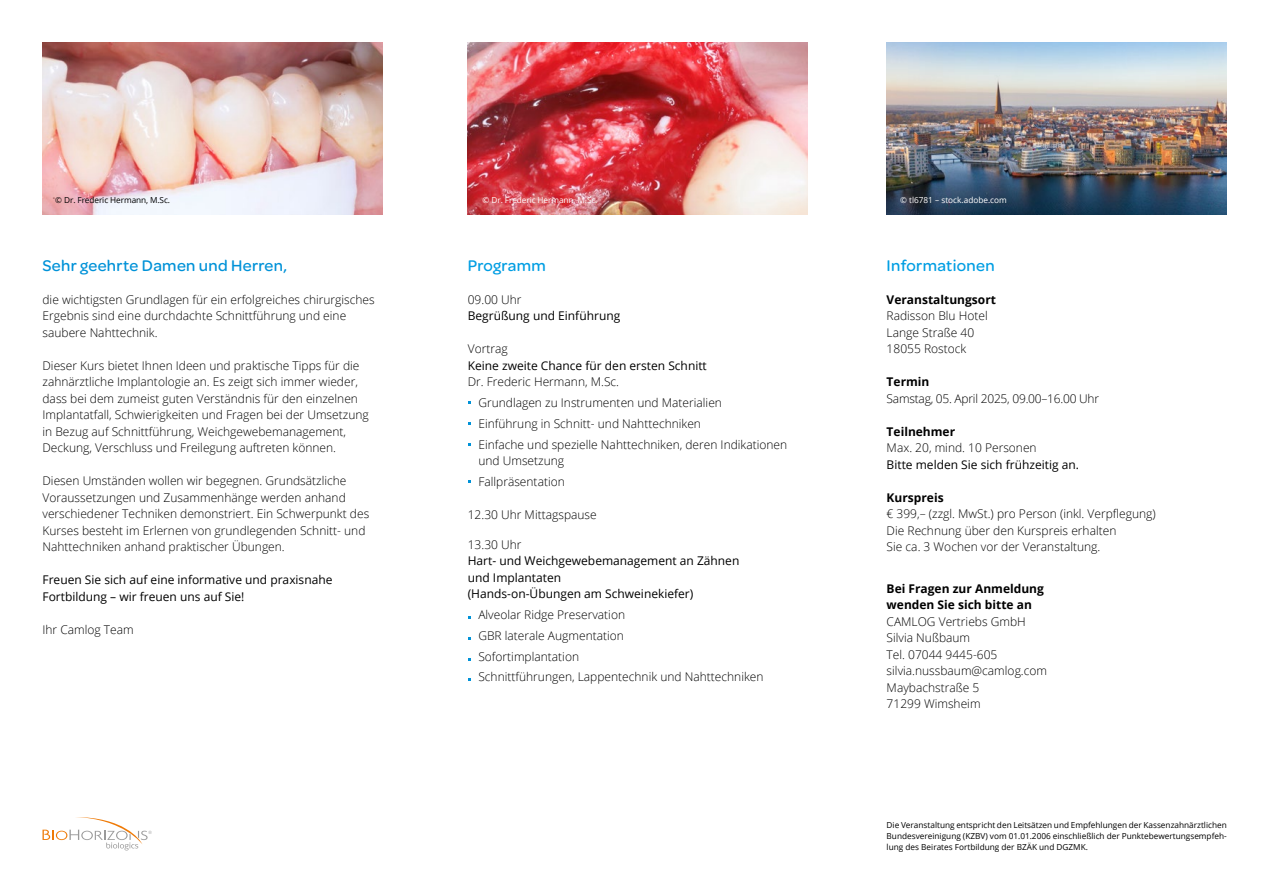
<style>
.page{position:relative;width:1263px;height:893px;background:#fff}
.page>*{position:absolute;margin:0;border:0;box-sizing:border-box;transform-origin:0 0}
.t1{font:500 16.5px "Omnes";letter-spacing:.02em;color:#0092d8}
.t2{font:500 16.5px "Omnes";letter-spacing:.02em;color:#009ee3}
.t3{font:300 12px/16.5px "Open Sans";color:#000}
.t4{font:12px/16.5px "Open Sans";color:#000}
.t5{font:700 12px/16.5px "Open Sans";color:#000}
.t6{font:300 12px "Open Sans";letter-spacing:-.02em;color:#000}
.t7{font:8.25px/11.2px "Open Sans";color:#000;text-align:justify}
.t8{font:8.25px "Open Sans";letter-spacing:-.005em;color:#fff}
</style>
<div class="page">
<img style="left:43px;top:43px;width:340px;height:172px">
<img style="left:468px;top:43px;width:340px;height:172px">
<svg style="left:43px;top:817px;width:109px;height:33px"></svg>
<img style="left:887px;top:43px;width:340px;height:172px">
<p class="t7" style="left:55px;top:194px;width:116px">© Dr. Frederic Hermann, M.Sc.</p>
<p class="t8" style="left:483px;top:195px;width:116px">© Dr. Frederic Hermann, M.Sc.</p>
<h1 class="t1" style="left:43px;top:254px;width:246px">Sehr geehrte Damen und Herren,</h1>
<p class="t3" style="left:43px;top:291px;width:334px">die wichtigsten Grundlagen für ein erfolgreiches chirurgisches<br>Ergebnis sind eine durchdachte Schnittführung und eine saubere Nahttechnik.</p>
<p class="t3" style="left:43px;top:357px;width:328px">Dieser Kurs bietet Ihnen Ideen und praktische Tipps für die zahnärztliche Implantologie an. Es zeigt sich immer wieder, dass bei dem zumeist guten Verständnis für den einzelnen Implantatfall, Schwierigkeiten und Fragen bei der Umsetzung in Bezug auf Schnittführung, Weichgewebemanagement, Deckung, Verschluss und Freilegung auftreten können.</p>
<p class="t3" style="left:43px;top:472px;width:328px">Diesen Umständen wollen wir begegnen. Grundsätzliche Voraussetzungen und Zusammenhänge werden anhand verschiedener Techniken demonstriert. Ein Schwerpunkt des Kurses besteht im Erlernen von grundlegenden Schnitt- und Nahttechniken anhand praktischer Übungen.</p>
<p class="t4" style="left:43px;top:571px;width:291px">Freuen Sie sich auf eine informative und praxisnahe<br>Fortbildung – wir freuen uns auf Sie!</p>
<p class="t3" style="left:43px;top:621px;width:93px">Ihr Camlog Team</p>
<h1 class="t2" style="left:468px;top:254px;width:80px">Programm</h1>
<p class="t3" style="left:468px;top:291px;width:55px">09.00 Uhr</p>
<p class="t4" style="left:468px;top:307px;width:154px">Begrüßung und Einführung</p>
<p class="t3" style="left:468px;top:340px;width:41px">Vortrag</p>
<p class="t4" style="left:468px;top:357px;width:241px">Keine zweite Chance für den ersten Schnitt</p>
<p class="t3" style="left:478px;top:371px;width:310px;line-height:20.7px;text-indent:-11px">Dr. Frederic Hermann, M.Sc.<br>Grundlagen zu Instrumenten und Materialien<br>Einführung in Schnitt- und Nahttechniken<br>Einfache und spezielle Nahttechniken, deren Indikationen</p>
<p class="t3" style="left:478px;top:450px;width:88px;line-height:20.7px">und Umsetzung<br>Fallpräsentation</p>
<p class="t3" style="left:468px;top:506px;width:130px">12.30 Uhr Mittagspause</p>
<p class="t3" style="left:468px;top:536px;width:55px">13.30 Uhr</p>
<p class="t4" style="left:468px;top:552px;width:273px">Hart- und Weichgewebemanagement an Zähnen und Implantaten<br>(Hands-on-Übungen am Schweinekiefer)</p>
<p class="t3" style="left:478px;top:604px;width:287px;line-height:20.7px">Alveolar Ridge Preservation<br>GBR laterale Augmentation<br>Sofortimplantation<br>Schnittführungen, Lappentechnik und Nahttechniken</p>
<p class="t8" style="left:900px;top:194px;width:108px">© tl6781 – stock.adobe.com</p>
<h1 class="t2" style="left:887px;top:254px;width:109px">Informationen</h1>
<p class="t5" style="left:887px;top:291px;width:111px">Veranstaltungsort</p>
<p class="t3" style="left:887px;top:307px;width:103px">Radisson Blu Hotel<br>Lange Straße 40<br>18055 Rostock</p>
<p class="t5" style="left:887px;top:373px;width:44px">Termin</p>
<p class="t6" style="left:887px;top:390px;width:214px">Samstag, 05. April 2025, 09.00–16.00 Uhr</p>
<p class="t5" style="left:887px;top:423px;width:70px">Teilnehmer</p>
<p class="t3" style="left:887px;top:439px;width:152px">Max. 20, mind. 10 Personen</p>
<p class="t4" style="left:887px;top:456px;width:194px">Bitte melden Sie sich frühzeitig an.</p>
<p class="t5" style="left:887px;top:489px;width:59px">Kurspreis</p>
<p class="t3" style="left:887px;top:505px;width:271px">€ 399,– (zzgl. MwSt.) pro Person (inkl. Verpflegung)<br>Die Rechnung über den Kurspreis erhalten<br>Sie ca. 3 Wochen vor der Veranstaltung.</p>
<p class="t5" style="left:887px;top:580px;width:159px">Bei Fragen zur Anmeldung wenden Sie sich bitte an</p>
<p class="t3" style="left:887px;top:613px;width:162px">CAMLOG Vertriebs GmbH<br>Silvia Nußbaum<br>Tel. 07044 9445-605 silvia.nussbaum@camlog.com<br>Maybachstraße 5<br>71299 Wimsheim</p>
<p class="t7" style="left:887px;top:819px;width:342px">Die Veranstaltung entspricht den Leitsätzen und Empfehlungen der Kassenzahnärztlichen Bundesvereinigung (KZBV) vom 01.01.2006 einschließlich der Punktebewertungsempfeh&shy;lung des Beirates Fortbildung der BZÄK und DGZMK.</p>
</div>
